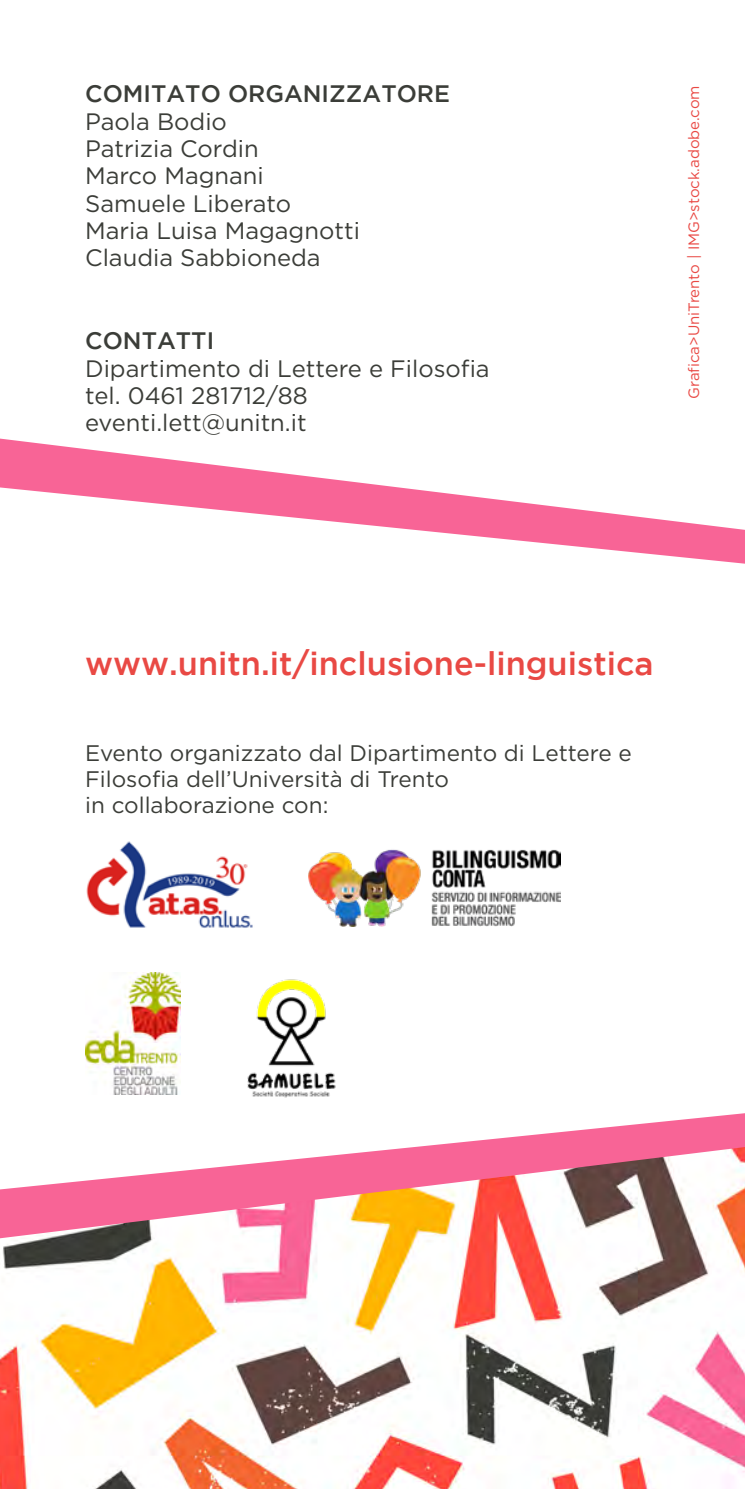
<style>
.page{position:relative;width:745px;height:1489px;background:#fff}
.page>*{position:absolute;margin:0;border:0;box-sizing:border-box;transform-origin:0 0}
.t1{font:500 32.5px "Gotham";color:#e94944}
.t2{font:23.75px/27.2px "Gotham";color:#3b3d38}
.t3{font:22.5px/26px "Gotham";color:#3b3d38}
.t4{font:15px "Gotham";color:#e94944}
.s1{font-weight:500}
</style>
<div class="page">
<img style="left:85px;top:972px;width:96px;height:122px">
<img style="left:247px;top:979px;width:89px;height:119px">
<img style="left:86px;top:841px;width:167px;height:87px">
<img style="left:308px;top:849px;width:252px;height:77px">
<svg style="left:0;top:438px;width:744px;height:125px"></svg>
<img style="left:0;top:1238px;width:744px;height:250px">
<svg style="left:0;top:1113px;width:744px;height:125px"></svg>
<p class="t2" style="left:85px;top:80px;width:366px"><span class="s1">COMITATO ORGANIZZATORE<br></span>Paola Bodio<br>Patrizia Cordin<br>Marco Magnani<br>Samuele Liberato<br>Maria Luisa Magagnotti<br>Claudia Sabbioneda</p>
<p class="t2" style="left:85px;top:327px;width:406px"><span class="s1">CONTATTI<br></span>Dipartimento di Lettere e Filosofia tel. 0461 281712/88 eventi.lett@unitn.it</p>
<p class="t4" style="left:685px;top:399px;width:315px;rotate:-90deg">Grafica&gt;UniTrento | IMG&gt;stock.adobe.com</p>
<p class="t1" style="left:85px;top:645px;width:569px">www.unitn.it/inclusione-linguistica</p>
<p class="t3" style="left:85px;top:739px;width:548px">Evento organizzato dal Dipartimento di Lettere e<br>Filosofia dell’Università di Trento<br>in collaborazione con:</p>
</div>
